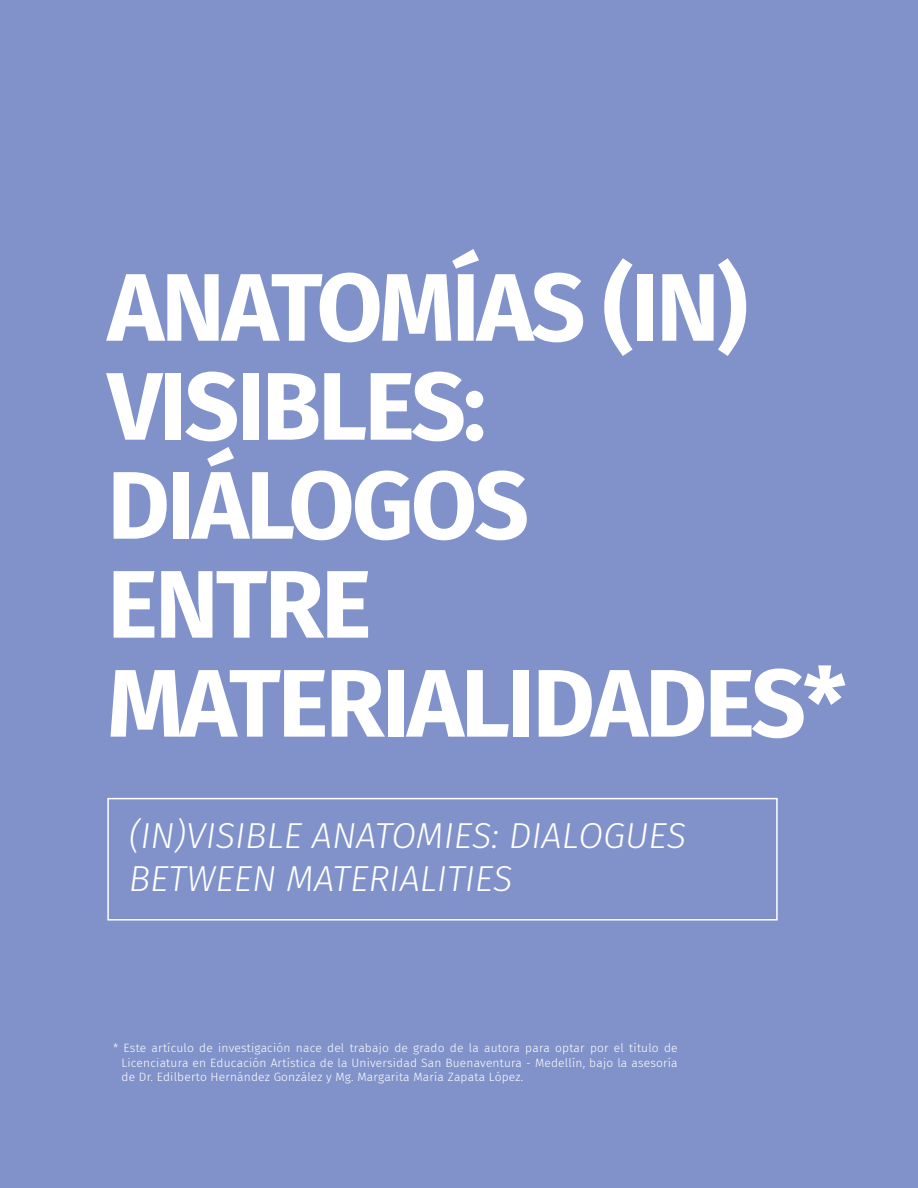
<style>
.page{position:relative;width:918px;height:1188px;background:#8092c9}
.page>*{position:absolute;margin:0;border:0;box-sizing:border-box;transform-origin:0 0}
.t1{font:700 96px/99px "Fira Sans";letter-spacing:-.03em;color:#fff}
.t2{font:italic 300 36px/43.2px "Fira Sans";color:#fff}
.t3{font:300 12px/14.4px "Fira Sans";letter-spacing:.015em;color:#fff;text-align:justify}
</style>
<div class="page">
<div style="left:107px;top:798px;width:671px;height:123px;border:2px solid #fff"></div>
<h1 class="t1" style="left:107px;top:251px;width:740px">ANATOMÍAS (IN)<br>VISIBLES:<br>DIÁLOGOS<br>ENTRE<br>MATERIALIDADES*</h1>
<h2 class="t2" style="left:129px;top:814px;width:559px">(IN)VISIBLE ANATOMIES: DIALOGUES<br>BETWEEN MATERIALITIES</h2>
<p class="t3" style="left:122px;top:1041px;width:558px;text-indent:-9px">* Este artículo de investigación nace del trabajo de grado de la autora para optar por el título de Licenciatura en Educación Artística de la Universidad San Buenaventura - Medellín, bajo la asesoría de Dr. Edilberto Hernández González y Mg. Margarita María Zapata López.</p>
</div>
